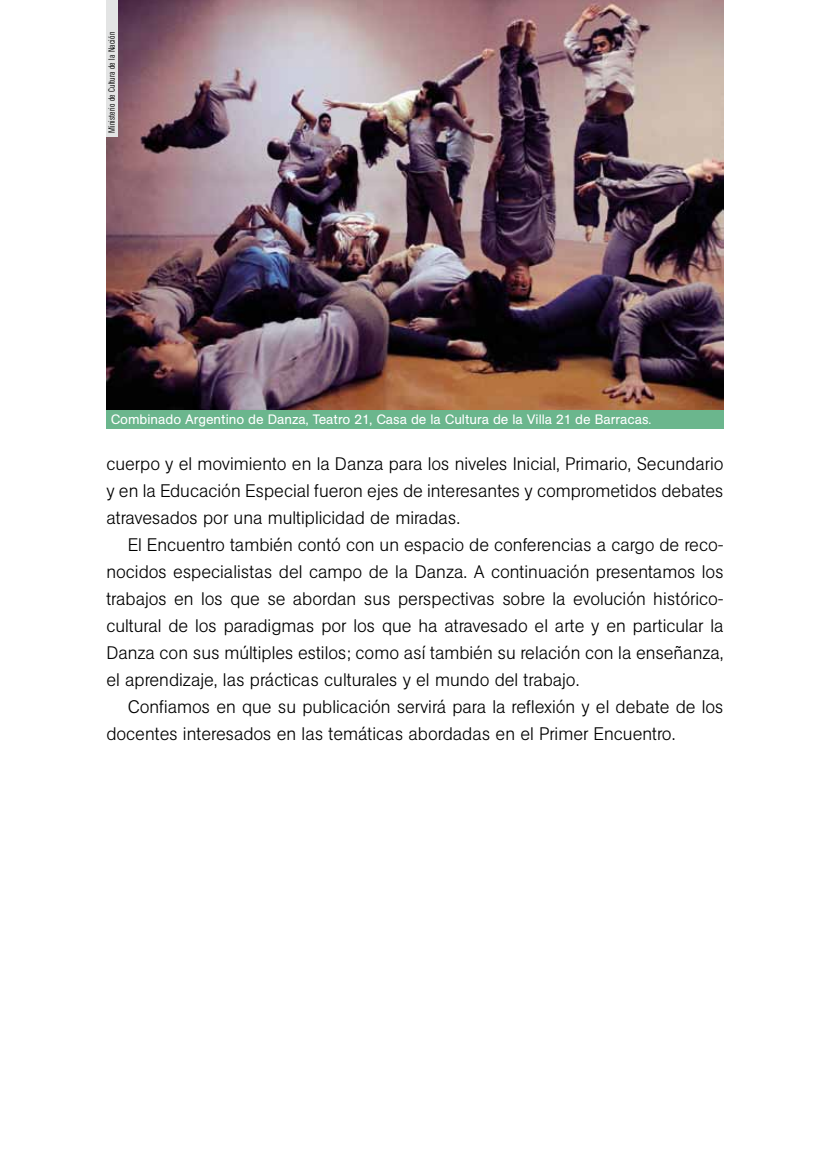
<style>
.page{position:relative;width:830px;height:1170px;background:#fff}
.page>*{position:absolute;margin:0;border:0;box-sizing:border-box;transform-origin:0 0}
.t1{font:300 18px/27px "AG Book BQ";color:#000;text-align:justify}
.t2{font:13.5px "AG Book BQ";color:#fff}
.t3{font:300 condensed 9px "AG Book BQ";color:#000}
</style>
<div class="page">
<img style="left:106px;top:0;width:617px;height:410px">
<div style="left:106px;top:410px;width:617px;height:19px;background:#6bb68d"></div>
<div style="left:106px;top:0;width:12px;height:137px;background:#e3e4e4"></div>
<p class="t3" style="left:106px;top:133px;width:102px;rotate:-90deg">Ministerio de cultura de la nación</p>
<p class="t2" style="left:111px;top:412px;width:542px">Combinado Argentino de Danza, Teatro 21, Casa de la Cultura de la Villa 21 de Barracas.</p>
<p class="t1" style="left:106px;top:449px;width:618px">cuerpo y el movimiento en la Danza para los niveles Inicial, Primario, Secundario y en la Educación Especial fueron ejes de interesantes y comprometidos debates atravesados por una multiplicidad de miradas.</p>
<p class="t1" style="left:106px;top:530px;width:618px;text-indent:21px">El Encuentro también contó con un espacio de conferencias a cargo de reco&shy;nocidos especialistas del campo de la Danza. A continuación presentamos los trabajos en los que se abordan sus perspectivas sobre la evolución histórico&shy;cultural de los paradigmas por los que ha atravesado el arte y en particular la Danza con sus múltiples estilos; como así también su relación con la enseñanza, el aprendizaje, las prácticas culturales y el mundo del trabajo.</p>
<p class="t1" style="left:106px;top:692px;width:618px;text-indent:21px">Confiamos en que su publicación servirá para la reflexión y el debate de los docentes interesados en las temáticas abordadas en el Primer Encuentro.</p>
</div>
